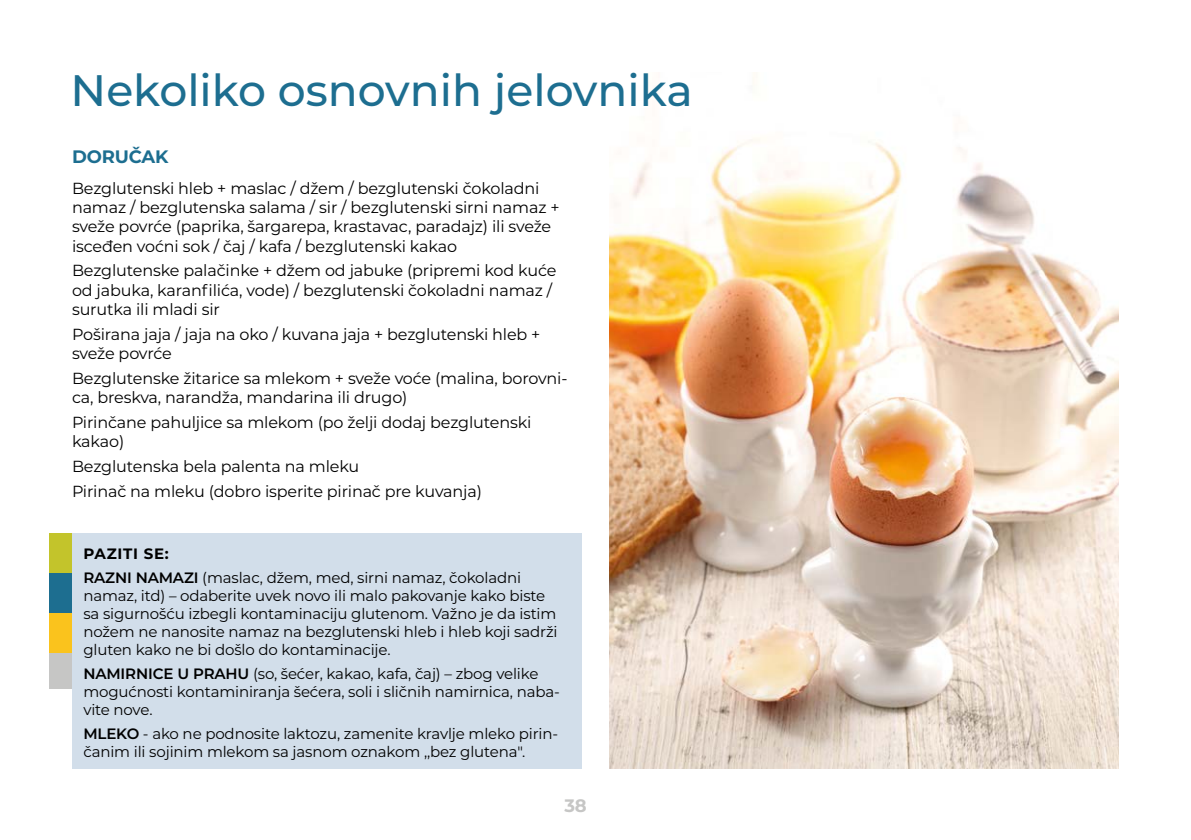
<style>
.page{position:relative;width:1191px;height:840px;background:#fff}
.page>*{position:absolute;margin:0;border:0;box-sizing:border-box;transform-origin:0 0}
.t1{font:500 44px "Montserrat";color:#1d6e90}
.t2{font:700 18px "Montserrat";letter-spacing:-.01em;color:#1d6e90}
.t3{font:700 18px "Montserrat";color:#c6c6c5}
.t4{font:16px/19.2px "Montserrat";letter-spacing:-.01em;color:#000}
.t5{font:15px/18.2px "Montserrat";letter-spacing:-.01em;color:#000}
.s1{font-weight:700}
.s2{font-weight:600}
</style>
<div class="page">
<div style="left:72px;top:532px;width:509px;height:236px;background:#d2deea"></div>
<img style="left:609px;top:77px;width:510px;height:691px">
<div style="left:49px;top:532px;width:23px;height:40px;background:#c3c42b"></div>
<div style="left:49px;top:572px;width:23px;height:40px;background:#1d6e90"></div>
<div style="left:49px;top:612px;width:23px;height:40px;background:#fac31d"></div>
<div style="left:49px;top:652px;width:23px;height:36px;background:#c6c6c5"></div>
<h1 class="t1" style="left:71px;top:59px;width:623px">Nekoliko osnovnih jelovnika</h1>
<p class="t2" style="left:72px;top:144px;width:98px">DORUČAK</p>
<p class="t4" style="left:72px;top:178px;width:489px">Bezglutenski hleb + maslac / džem / bezglutenski čokoladni namaz / bezglutenska salama / sir / bezglutenski sirni namaz + sveže povrće (paprika, šargarepa, krastavac, paradajz) ili sveže isceđen voćni sok / čaj / kafa / bezglutenski kakao</p>
<p class="t4" style="left:72px;top:260px;width:486px">Bezglutenske palačinke + džem od jabuke (pripremi kod kuće od jabuka, karanfilića, vode) / bezglutenski čokoladni namaz / surutka ili mladi sir</p>
<p class="t4" style="left:72px;top:324px;width:470px">Poširana jaja / jaja na oko / kuvana jaja + bezglutenski hleb + sveže povrće</p>
<p class="t4" style="left:72px;top:368px;width:497px">Bezglutenske žitarice sa mlekom + sveže voće (malina, borovni&shy;ca, breskva, narandža, mandarina ili drugo)</p>
<p class="t4" style="left:72px;top:412px;width:461px">Pirinčane pahuljice sa mlekom (po želji dodaj bezglutenski kakao)</p>
<p class="t4" style="left:72px;top:453px;width:411px;line-height:24.8px">Bezglutenska bela palenta na mleku<br>Pirinač na mleku (dobro isperite pirinač pre kuvanja)</p>
<p class="t5" style="left:83px;top:541px;width:439px;line-height:23.8px"><span class="s1">PAZITI SE:<br></span><span class="s2">RAZNI NAMAZI</span> (maslac, džem, med, sirni namaz, čokoladni</p>
<p class="t5" style="left:83px;top:585px;width:476px">namaz, itd) – odaberite uvek novo ili malo pakovanje kako biste sa sigurnošću izbegli kontaminaciju glutenom. Važno je da istim nožem ne nanosite namaz na bezglutenski hleb i hleb koji sadrži gluten kako ne bi došlo do kontaminacije.</p>
<p class="t5" style="left:83px;top:663px;width:478px"><span class="s2">NAMIRNICE U PRAHU</span> (so, šećer, kakao, kafa, čaj) – zbog velike mogućnosti kontaminiranja šećera, soli i sličnih namirnica, naba&shy;vite nove.</p>
<p class="t5" style="left:83px;top:723px;width:476px"><span class="s2">MLEKO</span> - ako ne podnosite laktozu, zamenite kravlje mleko pirin&shy;čanim ili sojinim mlekom sa jasnom oznakom ,,bez glutena".</p>
<p class="t3" style="left:564px;top:791px;width:24px">38</p>
</div>
